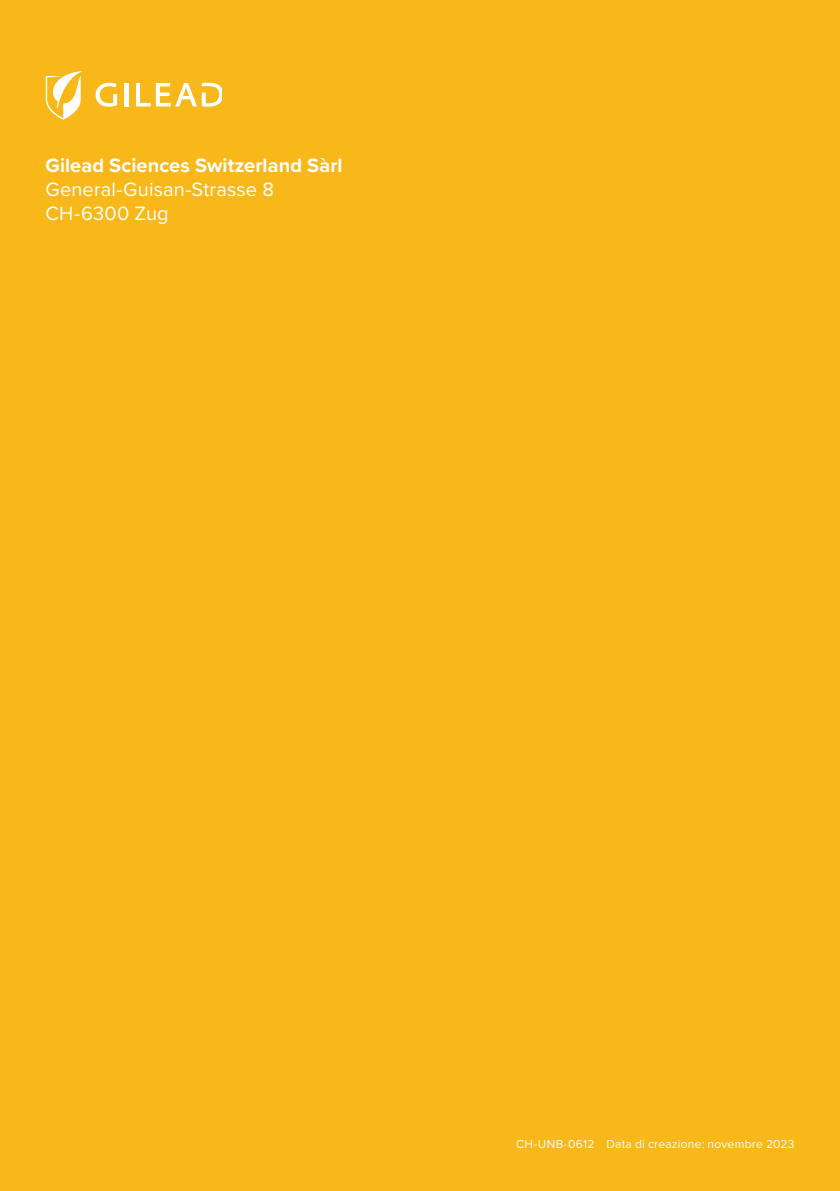
<style>
.page{position:relative;width:840px;height:1191px;background:#fff}
.page>*{position:absolute;margin:0;border:0;box-sizing:border-box;transform-origin:0 0}
.t1{font:20px/24px "Proxima Nova";letter-spacing:.01em;color:#fff}
.t2{font:700 20px "Proxima Nova";letter-spacing:.005em;color:#fff}
.t3{font:12px "Proxima Nova";letter-spacing:.025em;color:#fff}
</style>
<div class="page">
<div style="left:0;top:0;width:839px;height:1191px;background:#f8b81a"></div>
<svg style="left:95px;top:83px;width:22px;height:24px"></svg>
<hr style="left:124px;top:83px;width:4px;height:23px;background:#fff">
<svg style="left:136px;top:83px;width:85px;height:24px"></svg>
<svg style="left:46px;top:71px;width:36px;height:48px"></svg>
<h1 class="t2" style="left:45px;top:150px;width:298px">Gilead Sciences Switzerland Sàrl</h1>
<h1 class="t1" style="left:45px;top:176px;width:230px">General-Guisan-Strasse 8<br>CH-6300 Zug</h1>
<p class="t3" style="left:515px;top:1135px;width:280px">CH-UNB-0612 Data di creazione: novembre 2023</p>
</div>
